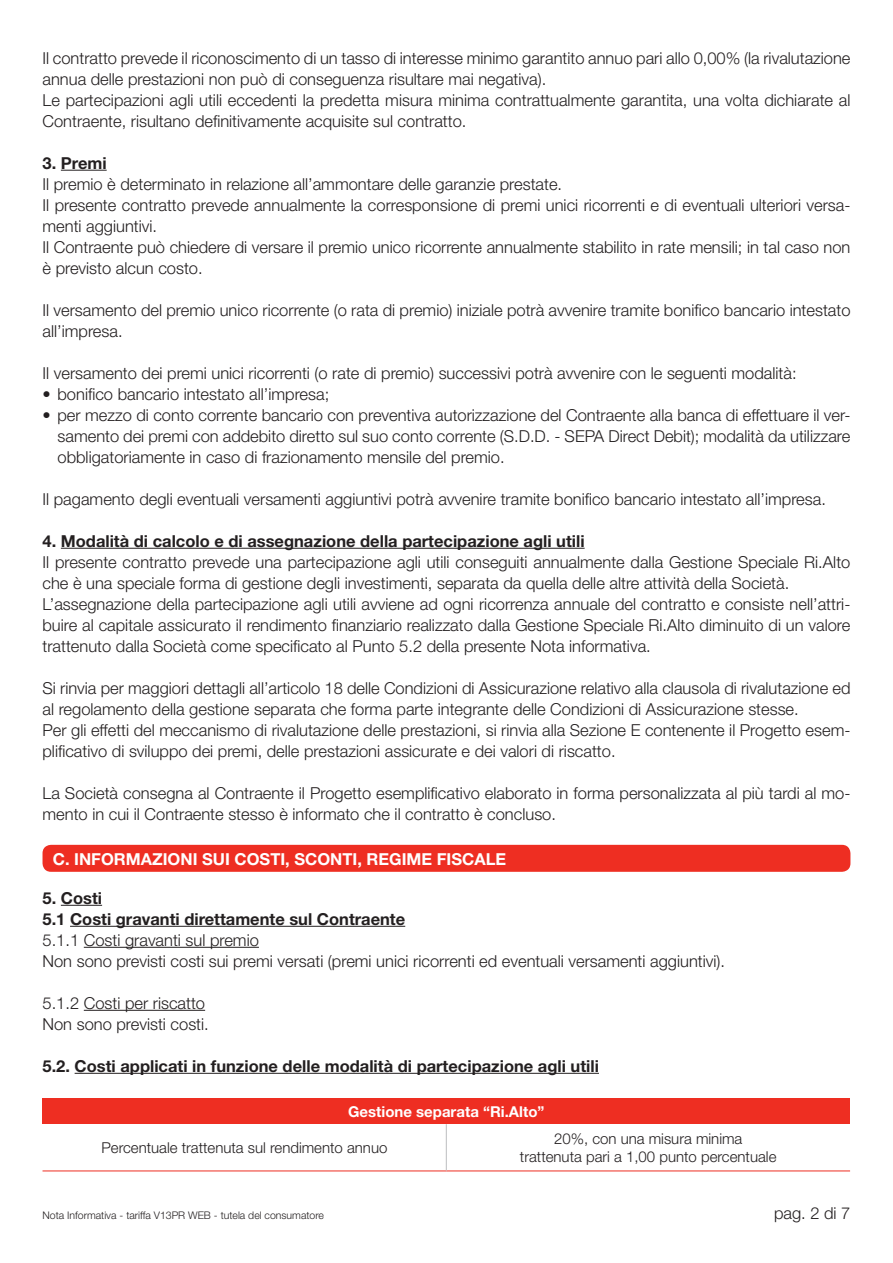
<style>
.page{position:relative;width:893px;height:1263px;background:#fff}
.page>*{position:absolute;margin:0;border:0;box-sizing:border-box;transform-origin:0 0}
.t1{font:300 16.5px/21px "Helvetica Neue";color:#231f20}
.t2{font:700 16.5px/21px "Helvetica Neue";color:#231f20}
.t3{font:700 16.5px "Helvetica Neue";color:#fff}
.t4{font:300 15px/18px "Helvetica Neue";color:#231f20;text-align:center}
.t5{font:700 15px "Helvetica Neue";color:#fff}
.t6{font:300 10.5px "Helvetica Neue";color:#231f20}
</style>
<div class="page">
<hr style="left:61px;top:170px;width:46px;height:1px;background:#231f20">
<hr style="left:61px;top:548px;width:524px;height:1px;background:#231f20">
<hr style="left:61px;top:905px;width:41px;height:1px;background:#231f20">
<hr style="left:70px;top:926px;width:335px;height:1px;background:#231f20">
<hr style="left:84px;top:947px;width:175px;height:1px;background:#231f20">
<hr style="left:84px;top:1010px;width:121px;height:1px;background:#231f20">
<hr style="left:75px;top:1073px;width:524px;height:1px;background:#231f20">
<div style="left:43px;top:845px;width:807px;height:27px;background:#ee2e22;border-radius:9px"></div>
<div style="left:43px;top:1099px;width:807px;height:25px;background:#ee2e22"></div>
<hr style="left:43px;top:1170px;width:403px;height:1px;background:#ee2e22">
<hr style="left:446px;top:1170px;width:404px;height:1px;background:#ee2e22">
<hr style="left:446px;top:1124px;width:1px;height:46px;background:#bcbdc0">
<p class="t1" style="left:43px;top:47px;width:809px">Il contratto prevede il riconoscimento di un tasso di interesse minimo garantito annuo pari allo 0,00% (la rivalutazione annua delle prestazioni non può di conseguenza risultare mai negativa).<br>Le partecipazioni agli utili eccedenti la predetta misura minima contrattualmente garantita, una volta dichiarate al Contraente, risultano definitivamente acquisite sul contratto.</p>
<p class="t2" style="left:43px;top:152px;width:66px">3. Premi</p>
<p class="t1" style="left:43px;top:173px;width:809px">Il premio è determinato in relazione all’ammontare delle garanzie prestate.<br>Il presente contratto prevede annualmente la corresponsione di premi unici ricorrenti e di eventuali ulteriori versa&shy;menti aggiuntivi.<br>Il Contraente può chiedere di versare il premio unico ricorrente annualmente stabilito in rate mensili; in tal caso non è previsto alcun costo.</p>
<p class="t1" style="left:43px;top:299px;width:809px">Il versamento del premio unico ricorrente (o rata di premio) iniziale potrà avvenire tramite bonifico bancario intestato all’impresa.</p>
<p class="t1" style="left:43px;top:362px;width:756px">Il versamento dei premi unici ricorrenti (o rate di premio) successivi potrà avvenire con le seguenti modalità:</p>
<p class="t1" style="left:43px;top:383px;width:288px">• bonifico bancario intestato all’impresa;</p>
<p class="t1" style="left:58px;top:404px;width:794px;text-align:justify;text-indent:-15px">• per mezzo di conto corrente bancario con preventiva autorizzazione del Contraente alla banca di effettuare il ver&shy;samento dei premi con addebito diretto sul suo conto corrente (S.D.D. - SEPA Direct Debit); modalità da utilizzare obbligatoriamente in caso di frazionamento mensile del premio.</p>
<p class="t1" style="left:43px;top:488px;width:785px">Il pagamento degli eventuali versamenti aggiuntivi potrà avvenire tramite bonifico bancario intestato all’impresa.</p>
<p class="t2" style="left:43px;top:530px;width:544px">4. Modalità di calcolo e di assegnazione della partecipazione agli utili</p>
<p class="t1" style="left:43px;top:551px;width:809px">Il presente contratto prevede una partecipazione agli utili conseguiti annualmente dalla Gestione Speciale Ri.Alto che è una speciale forma di gestione degli investimenti, separata da quella delle altre attività della Società.<br>L’assegnazione della partecipazione agli utili avviene ad ogni ricorrenza annuale del contratto e consiste nell’attri&shy;buire al capitale assicurato il rendimento finanziario realizzato dalla Gestione Speciale Ri.Alto diminuito di un valore trattenuto dalla Società come specificato al Punto 5.2 della presente Nota informativa.</p>
<p class="t1" style="left:43px;top:677px;width:809px">Si rinvia per maggiori dettagli all’articolo 18 delle Condizioni di Assicurazione relativo alla clausola di rivalutazione ed al regolamento della gestione separata che forma parte integrante delle Condizioni di Assicurazione stesse.<br>Per gli effetti del meccanismo di rivalutazione delle prestazioni, si rinvia alla Sezione E contenente il Progetto esem&shy;plificativo di sviluppo dei premi, delle prestazioni assicurate e dei valori di riscatto.</p>
<p class="t1" style="left:43px;top:782px;width:809px">La Società consegna al Contraente il Progetto esemplificativo elaborato in forma personalizzata al più tardi al mo&shy;mento in cui il Contraente stesso è informato che il contratto è concluso.</p>
<p class="t3" style="left:53px;top:849px;width:455px">C. INFORMAZIONI SUI COSTI, SCONTI, REGIME FISCALE</p>
<p class="t2" style="left:43px;top:887px;width:364px">5. Costi<br>5.1 Costi gravanti direttamente sul Contraente</p>
<p class="t1" style="left:43px;top:929px;width:684px">5.1.1 Costi gravanti sul premio<br>Non sono previsti costi sui premi versati (premi unici ricorrenti ed eventuali versamenti aggiuntivi).</p>
<p class="t1" style="left:43px;top:992px;width:168px">5.1.2 Costi per riscatto<br>Non sono previsti costi.</p>
<p class="t2" style="left:43px;top:1055px;width:558px">5.2. Costi applicati in funzione delle modalità di partecipazione agli utili</p>
<p class="t5" style="left:348px;top:1103px;width:198px">Gestione separata “Ri.Alto”</p>
<p class="t4" style="left:101px;top:1138px;width:287px">Percentuale trattenuta sul rendimento annuo</p>
<p class="t4" style="left:520px;top:1129px;width:258px">20%, con una misura minima<br>trattenuta pari a 1,00 punto percentuale</p>
<p class="t6" style="left:43px;top:1208px;width:283px">Nota Informativa - tariffa V13PR WEB - tutela del consumatore</p>
<p class="t1" style="left:774px;top:1202px;width:78px">pag. 2 di 7</p>
</div>
